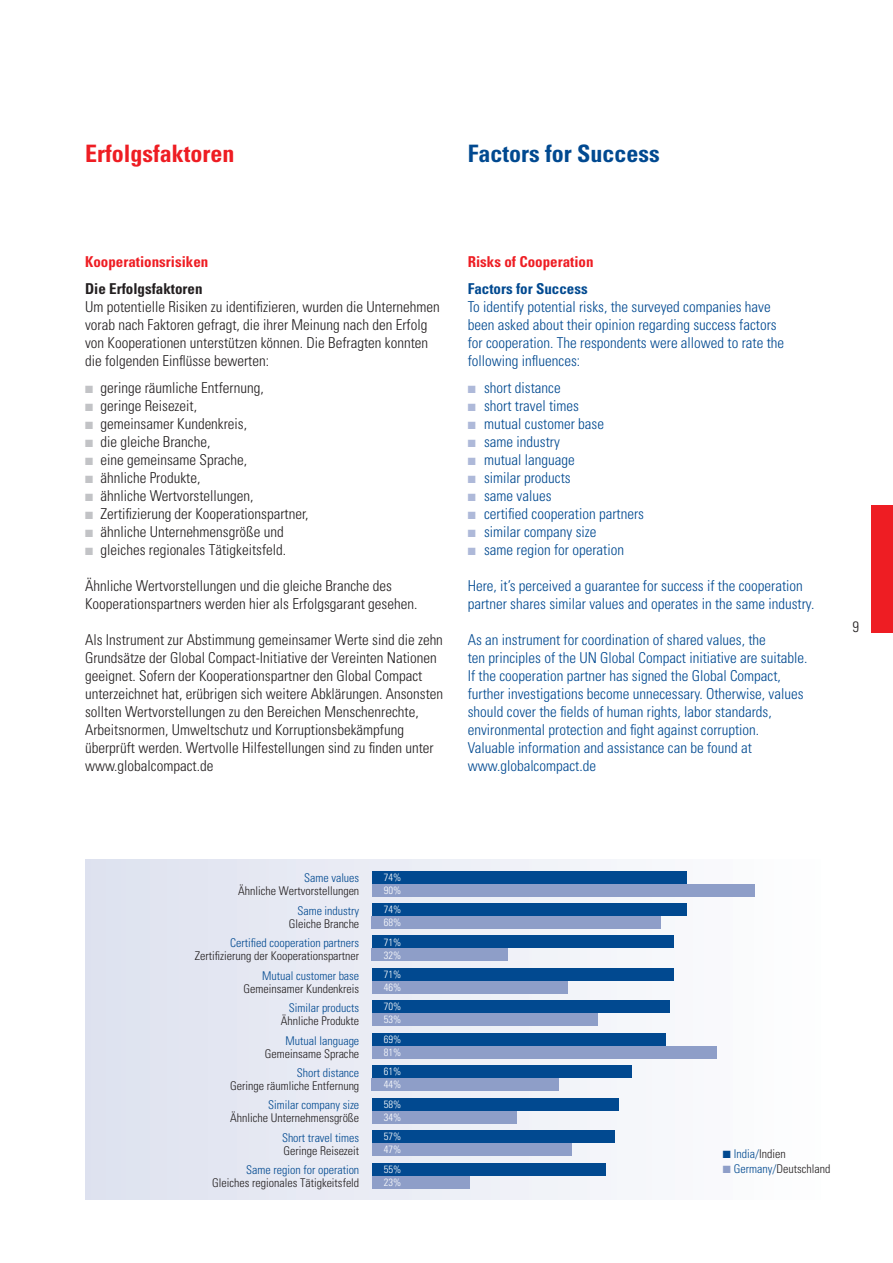
<style>
.page{position:relative;width:893px;height:1263px;background:#fff}
.page>*{position:absolute;margin:0;border:0;box-sizing:border-box;transform-origin:0 0}
.t1{font:700 condensed 24px "Univers";color:#014990}
.t2{font:700 condensed 24px "Univers";color:#ee1d23}
.t3{font:300 condensed 15px/18px "Univers";color:#231f20}
.t4{font:300 condensed 15px/18px "Univers";color:#014990}
.t5{font:700 condensed 15px "Univers";color:#ee1d23}
.t6{font:700 condensed 15px "Univers";color:#231f20}
.t7{font:700 condensed 15px "Univers";color:#014990}
.t8{font:300 condensed 12px "Univers";color:#231f20}
.t9{font:300 condensed 12px "Univers";color:#014990}
.t10{font:300 condensed 10.5px/13px "Univers";color:#fff}
.s1{color:#c2c3c6}
.s2{color:#aeb9d9}
.s3{color:#231f20}
.s4{color:#8e9ec8}
.s5{color:#014990}
</style>
<div class="page">
<div style="left:85px;top:859px;width:744px;height:340px;background:linear-gradient(to right,#dce1ee,#fcfcfd)"></div>
<div style="left:372px;top:870px;width:314px;height:13px;background:#014990"></div>
<div style="left:372px;top:883px;width:382px;height:13px;background:#8e9ec8"></div>
<div style="left:372px;top:903px;width:314px;height:13px;background:#014990"></div>
<div style="left:372px;top:916px;width:289px;height:13px;background:#8e9ec8"></div>
<div style="left:372px;top:935px;width:302px;height:13px;background:#014990"></div>
<div style="left:372px;top:948px;width:136px;height:13px;background:#8e9ec8"></div>
<div style="left:372px;top:968px;width:302px;height:13px;background:#014990"></div>
<div style="left:372px;top:981px;width:195px;height:13px;background:#8e9ec8"></div>
<div style="left:372px;top:1000px;width:297px;height:13px;background:#014990"></div>
<div style="left:372px;top:1033px;width:293px;height:13px;background:#014990"></div>
<div style="left:372px;top:1065px;width:259px;height:13px;background:#014990"></div>
<div style="left:372px;top:1098px;width:246px;height:12px;background:#014990"></div>
<div style="left:372px;top:1130px;width:242px;height:13px;background:#014990"></div>
<div style="left:372px;top:1162px;width:234px;height:13px;background:#014990"></div>
<div style="left:372px;top:1013px;width:225px;height:13px;background:#8e9ec8"></div>
<div style="left:372px;top:1046px;width:344px;height:13px;background:#8e9ec8"></div>
<div style="left:372px;top:1078px;width:187px;height:13px;background:#8e9ec8"></div>
<div style="left:372px;top:1110px;width:144px;height:13px;background:#8e9ec8"></div>
<div style="left:372px;top:1143px;width:200px;height:13px;background:#8e9ec8"></div>
<div style="left:372px;top:1175px;width:98px;height:13px;background:#8e9ec8"></div>
<div style="left:872px;top:505px;width:21px;height:128px;background:#ee1d23"></div>
<h1 class="t2" style="left:85px;top:139px;width:151px">Erfolgsfaktoren</h1>
<h1 class="t1" style="left:468px;top:139px;width:193px">Factors for Success</h1>
<p class="t5" style="left:85px;top:253px;width:125px">Kooperationsrisiken</p>
<p class="t6" style="left:85px;top:280px;width:119px">Die Erfolgsfaktoren</p>
<p class="t3" style="left:85px;top:298px;width:356px">Um potentielle Risiken zu identifizieren, wurden die Unternehmen vorab nach Faktoren gefragt, die ihrer Meinung nach den Erfolg von Kooperationen unterstützen können. Die Befragten konnten die folgenden Einflüsse bewerten:</p>
<p class="t3" style="left:85px;top:379px;width:180px"><span class="s1">■</span> geringe räumliche Entfernung,</p>
<p class="t3" style="left:85px;top:397px;width:114px"><span class="s1">■</span> geringe Reisezeit,</p>
<p class="t3" style="left:85px;top:415px;width:164px"><span class="s1">■</span> gemeinsamer Kundenkreis,</p>
<p class="t3" style="left:85px;top:433px;width:127px"><span class="s1">■</span> die gleiche Branche,</p>
<p class="t3" style="left:85px;top:451px;width:164px"><span class="s1">■</span> eine gemeinsame Sprache,</p>
<p class="t3" style="left:85px;top:469px;width:117px"><span class="s1">■</span> ähnliche Produkte,</p>
<p class="t3" style="left:85px;top:487px;width:170px"><span class="s1">■</span> ähnliche Wertvorstellungen,</p>
<p class="t3" style="left:85px;top:505px;width:225px"><span class="s1">■</span> Zertifizierung der Kooperationspartner,</p>
<p class="t3" style="left:85px;top:523px;width:200px"><span class="s1">■</span> ähnliche Unternehmensgröße und</p>
<p class="t3" style="left:85px;top:541px;width:203px"><span class="s1">■</span> gleiches regionales Tätigkeitsfeld.</p>
<p class="t3" style="left:85px;top:577px;width:334px">Ähnliche Wertvorstellungen und die gleiche Branche des<br>Kooperationspartners werden hier als Erfolgsgarant gesehen.</p>
<p class="t3" style="left:85px;top:631px;width:360px">Als Instrument zur Abstimmung gemeinsamer Werte sind die zehn Grundsätze der Global Compact-Initiative der Vereinten Nationen geeignet. Sofern der Kooperationspartner den Global Compact unterzeichnet hat, erübrigen sich weitere Abklärungen. Ansonsten sollten Wertvorstellungen zu den Bereichen Menschenrechte, Arbeitsnormen, Umweltschutz und Korruptionsbekämpfung überprüft werden. Wertvolle Hilfestellungen sind zu finden unter www.globalcompact.de</p>
<p class="t5" style="left:468px;top:253px;width:127px">Risks of Cooperation</p>
<p class="t7" style="left:468px;top:280px;width:121px">Factors for Success</p>
<p class="t4" style="left:468px;top:298px;width:318px">To identify potential risks, the surveyed companies have been asked about their opinion regarding success factors for cooperation. The respondents were allowed to rate the following influences:</p>
<p class="t4" style="left:468px;top:379px;width:94px"><span class="s2">■</span> short distance</p>
<p class="t4" style="left:468px;top:397px;width:113px"><span class="s2">■</span> short travel times</p>
<p class="t4" style="left:468px;top:415px;width:138px"><span class="s2">■</span> mutual customer base</p>
<p class="t4" style="left:468px;top:433px;width:94px"><span class="s2">■</span> same industry</p>
<p class="t4" style="left:468px;top:451px;width:109px"><span class="s2">■</span> mutual language</p>
<p class="t4" style="left:468px;top:469px;width:104px"><span class="s2">■</span> similar products</p>
<p class="t4" style="left:468px;top:487px;width:85px"><span class="s2">■</span> same values</p>
<p class="t4" style="left:468px;top:505px;width:178px"><span class="s2">■</span> certified cooperation partners</p>
<p class="t4" style="left:468px;top:523px;width:130px"><span class="s2">■</span> similar company size</p>
<p class="t4" style="left:468px;top:541px;width:158px"><span class="s2">■</span> same region for operation</p>
<p class="t4" style="left:468px;top:577px;width:348px">Here, it’s perceived a guarantee for success if the cooperation partner shares similar values and operates in the same industry.</p>
<p class="t4" style="left:468px;top:631px;width:341px">As an instrument for coordination of shared values, the<br>ten principles of the UN Global Compact initiative are suitable.<br>If the cooperation partner has signed the Global Compact, further investigations become unnecessary. Otherwise, values should cover the fields of human rights, labor standards, environmental protection and fight against corruption.<br>Valuable information and assistance can be found at www.globalcompact.de</p>
<p class="t3" style="left:853px;top:618px;width:8px">9</p>
<p class="t9" style="left:304px;top:871px;width:57px">Same values</p>
<p class="t8" style="left:238px;top:884px;width:123px">Ähnliche Wertvorstellungen</p>
<p class="t9" style="left:297px;top:903px;width:63px">Same industry</p>
<p class="t8" style="left:289px;top:916px;width:72px">Gleiche Branche</p>
<p class="t9" style="left:230px;top:936px;width:131px">Certified cooperation partners</p>
<p class="t8" style="left:195px;top:949px;width:166px">Zertifizierung der Kooperationspartner</p>
<p class="t9" style="left:262px;top:968px;width:99px">Mutual customer base</p>
<p class="t8" style="left:243px;top:981px;width:117px">Gemeinsamer Kundenkreis</p>
<p class="t9" style="left:289px;top:1001px;width:72px">Similar products</p>
<p class="t8" style="left:281px;top:1013px;width:80px">Ähnliche Produkte</p>
<p class="t9" style="left:285px;top:1033px;width:75px">Mutual language</p>
<p class="t8" style="left:265px;top:1046px;width:96px">Gemeinsame Sprache</p>
<p class="t9" style="left:297px;top:1065px;width:64px">Short distance</p>
<p class="t8" style="left:230px;top:1078px;width:131px">Geringe räumliche Entfernung</p>
<p class="t9" style="left:268px;top:1098px;width:93px">Similar company size</p>
<p class="t8" style="left:230px;top:1111px;width:131px">Ähnliche Unternehmensgröße</p>
<p class="t9" style="left:282px;top:1130px;width:79px">Short travel times</p>
<p class="t8" style="left:283px;top:1143px;width:77px">Geringe Reisezeit</p>
<p class="t9" style="left:246px;top:1163px;width:115px">Same region for operation</p>
<p class="t8" style="left:212px;top:1176px;width:149px">Gleiches regionales Tätigkeitsfeld</p>
<p class="t10" style="left:384px;top:870px;width:19px">74%<br>90%</p>
<p class="t10" style="left:384px;top:903px;width:19px">74%<br>68%</p>
<p class="t10" style="left:384px;top:935px;width:19px">71%<br>32%</p>
<p class="t10" style="left:384px;top:968px;width:19px">71%<br>46%</p>
<p class="t10" style="left:384px;top:1000px;width:19px">70%<br>53%</p>
<p class="t10" style="left:384px;top:1033px;width:19px">69%<br>81%</p>
<p class="t10" style="left:384px;top:1065px;width:19px">61%<br>44%</p>
<p class="t10" style="left:384px;top:1097px;width:19px">58%<br>34%</p>
<p class="t10" style="left:384px;top:1130px;width:19px">57%<br>47%</p>
<p class="t10" style="left:384px;top:1162px;width:19px">55%<br>23%</p>
<p class="t9" style="left:723px;top:1146px;width:64px">■ India/<span class="s3">Indien</span></p>
<p class="t8" style="left:723px;top:1161px;width:109px"><span class="s4">■</span> <span class="s5">Germany/</span>Deutschland</p>
</div>
